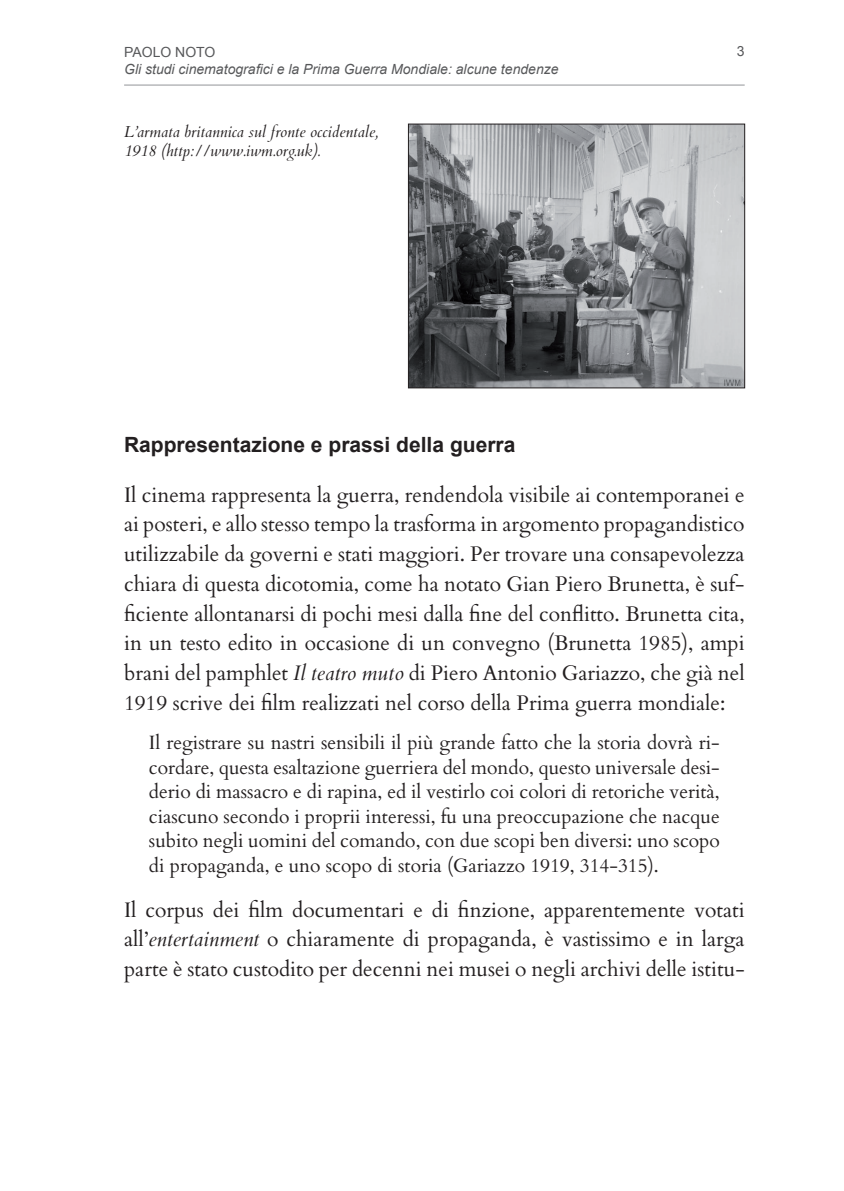
<style>
.page{position:relative;width:844px;height:1191px;background:#fff}
.page>*{position:absolute;margin:0;border:0;box-sizing:border-box;transform-origin:0 0}
.t1{font:21px/29.8px "Cardo";color:#231f20;text-align:justify}
.t2{font:700 21px "Arial";color:#231f20}
.t3{font:19.25px/24.5px "Cardo";color:#231f20;text-align:justify}
.t4{font:italic 15.75px/18.9px "Cardo";color:#231f20}
.t5{font:italic 14px "Arial";color:#57585a}
.t6{font:14px "Arial";color:#57585a}
.s1{font-style:italic}
</style>
<div class="page">
<hr style="left:124px;top:85px;width:620px;height:1px;background:#939598">
<img style="left:410px;top:126px;width:332px;height:260px">
<div style="left:408px;top:124px;width:336px;height:264px;border:1px solid #231f20"></div>
<p class="t6" style="left:124px;top:43px;width:93px">PAOLO NOTO</p>
<p class="t5" style="left:124px;top:60px;width:436px">Gli studi cinematografici e la Prima Guerra Mondiale: alcune tendenze</p>
<p class="t4" style="left:124px;top:122px;width:255px">L’armata britannica sul fronte occidentale,<br>1918 (http://www.iwm.org.uk).</p>
<p class="t6" style="left:736px;top:42px;width:9px">3</p>
<p class="t2" style="left:124px;top:430px;width:392px">Rappresentazione e prassi della guerra</p>
<p class="t1" style="left:124px;top:478px;width:622px">Il cinema rappresenta la guerra, rendendola visibile ai contemporanei e ai posteri, e allo stesso tempo la trasforma in argomento propagandistico utilizzabile da governi e stati maggiori. Per trovare una consapevolezza chiara di questa dicotomia, come ha notato Gian Piero Brunetta, è suf&shy;ficiente allontanarsi di pochi mesi dalla fine del conflitto. Brunetta cita, in un testo edito in occasione di un convegno (Brunetta 1985), ampi brani del pamphlet <span class="s1">Il teatro muto</span> di Piero Antonio Gariazzo, che già nel 1919 scrive dei film realizzati nel corso della Prima guerra mondiale:</p>
<p class="t3" style="left:149px;top:729px;width:572px">Il registrare su nastri sensibili il più grande fatto che la storia dovrà ri&shy;cordare, questa esaltazione guerriera del mondo, questo universale desi&shy;derio di massacro e di rapina, ed il vestirlo coi colori di retoriche verità, ciascuno secondo i proprii interessi, fu una preoccupazione che nacque subito negli uomini del comando, con due scopi ben diversi: uno scopo di propaganda, e uno scopo di storia (Gariazzo 1919, 314-315).</p>
<p class="t1" style="left:124px;top:893px;width:622px">Il corpus dei film documentari e di finzione, apparentemente votati all’<span class="s1">entertainment</span> o chiaramente di propaganda, è vastissimo e in larga parte è stato custodito per decenni nei musei o negli archivi delle istitu-</p>
</div>
